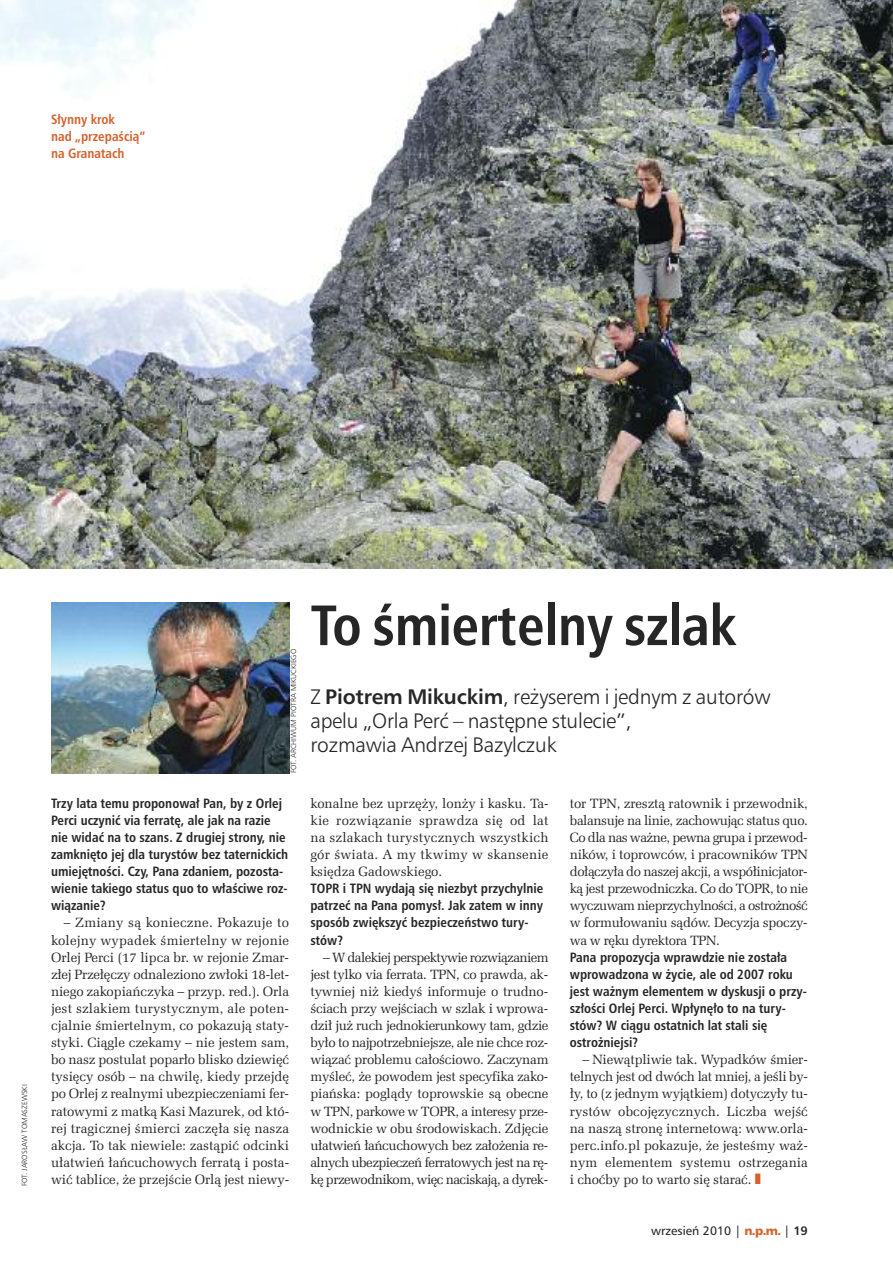
<style>
.page{position:relative;width:893px;height:1263px;background:#fff}
.page>*{position:absolute;margin:0;border:0;box-sizing:border-box;transform-origin:0 0}
.t1{font:700 57px "Humnst 777 Cn EU";letter-spacing:-.01em;color:#272627}
.t2{font:21px/24.3px "Humnst 777 Lt EU";letter-spacing:-.01em;color:#272627}
.t3{font:13.5px/17.1px "Zapf Ellipt EU";letter-spacing:-.005em;color:#272627;text-align:justify}
.t4{font:700 13.5px/17.1px "Humnst 777 Cn EU";color:#272627}
.t5{font:700 13.5px/17.1px "Humnst 777 Cn EU";color:#d5622c}
.t6{font:12.3px "Humnst 777 EU";color:#272627}
.t7{font:7.5px "Humnst 777 Lt EU";color:#272627}
.s1{font-family:"Humnst 777 EU Bold OTF"}
.s2{color:#d5622c}
.s3{font-family:"Humnst 777 Blk EU";color:#d5622c}
.s4{font-weight:700}
</style>
<div class="page">
<img style="left:51px;top:602px;width:238px;height:171px">
<img style="left:0;top:0;width:893px;height:568px">
<p class="t5" style="left:51px;top:110px;width:96px">Słynny krok<br>nad „przepaścią” na Granatach</p>
<p class="t7" style="left:20px;top:1186px;width:103px;rotate:-90deg">FOT. JAROSŁAW TOMASZEWSKI</p>
<p class="t7" style="left:289px;top:773px;width:126px;rotate:-90deg">FOT. ARCHIWUM PIOTRA MIKUCKIEGO</p>
<p class="t4" style="left:51px;top:794px;width:239px">Trzy lata temu proponował Pan, by z Orlej Perci uczynić via ferratę, ale jak na razie nie widać na to szans. Z drugiej strony, nie zamknięto jej dla turystów bez taternickich umiejętności. Czy, Pana zdaniem, pozosta&shy;wienie takiego status quo to właściwe roz&shy;wiązanie?</p>
<p class="t3" style="left:51px;top:914px;width:240px;text-indent:13px">– Zmiany są konieczne. Pokazuje to kolejny wypadek śmiertelny w rejonie Orlej Perci (17 lipca br. w rejonie Zmar&shy;złej Przełęczy odnaleziono zwłoki 18-let&shy;niego zakopiańczyka – przyp. red.). Orla jest szlakiem turystycznym, ale poten&shy;cjalnie śmiertelnym, co pokazują staty&shy;styki. Ciągle czekamy – nie jestem sam, bo nasz postulat poparło blisko dziewięć tysięcy osób – na chwilę, kiedy przejdę po Orlej z realnymi ubezpieczeniami fer&shy;ratowymi z matką Kasi Mazurek, od któ&shy;rej tragicznej śmierci zaczęła się nasza akcja. To tak niewiele: zastąpić odcinki ułatwień łańcuchowych ferratą i posta&shy;wić tablice, że przejście Orlą jest niewy-</p>
<h1 class="t1" style="left:310px;top:589px;width:427px">To śmiertelny szlak</h1>
<h2 class="t2" style="left:310px;top:684px;width:462px">Z <span class="s1">Piotrem Mikuckim</span>, reżyserem i jednym z autorów apelu „Orla Perć – następne stulecie”,<br>rozmawia Andrzej Bazylczuk</h2>
<p class="t3" style="left:310px;top:795px;width:240px">konalne bez uprzęży, lonży i kasku. Ta&shy;kie rozwiązanie sprawdza się od lat na szlakach turystycznych wszystkich gór świata. A my tkwimy w skansenie księdza Gadowskiego.</p>
<p class="t4" style="left:310px;top:880px;width:235px">TOPR i TPN wydają się niezbyt przychylnie patrzeć na Pana pomysł. Jak zatem w inny sposób zwiększyć bezpieczeństwo tury&shy;stów?</p>
<p class="t3" style="left:310px;top:949px;width:240px;text-indent:13px">– W dalekiej perspektywie rozwiązaniem jest tylko via ferrata. TPN, co prawda, ak&shy;tywniej niż kiedyś informuje o trudno&shy;ściach przy wejściach w szlak i wprowa&shy;dził już ruch jednokierunkowy tam, gdzie było to najpotrzebniejsze, ale nie chce roz&shy;wiązać problemu całościowo. Zaczynam myśleć, że powodem jest specyfika zako&shy;piańska: poglądy toprowskie są obecne w TPN, parkowe w TOPR, a interesy prze&shy;wodnickie w obu środowiskach. Zdjęcie ułatwień łańcuchowych bez założenia re&shy;alnych ubezpieczeń ferratowych jest na rę&shy;kę przewodnikom, więc naciskają, a dyrek-</p>
<p class="t3" style="left:570px;top:795px;width:240px">tor TPN, zresztą ratownik i przewodnik, balansuje na linie, zachowując status quo.<br>Co dla nas ważne, pewna grupa i przewod&shy;ników, i toprowców, i pracowników TPN dołączyła do naszej akcji, a współinicjator&shy;ką jest przewodniczka. Co do TOPR, to nie wyczuwam nieprzychylności, a ostrożność w formułowaniu sądów. Decyzja spoczy&shy;wa w ręku dyrektora TPN.</p>
<p class="t4" style="left:570px;top:948px;width:239px">Pana propozycja wprawdzie nie została wprowadzona w życie, ale od 2007 roku jest ważnym elementem w dyskusji o przy&shy;szłości Orlej Perci. Wpłynęło to na tury&shy;stów? W ciągu ostatnich lat stali się ostrożniejsi?</p>
<p class="t3" style="left:570px;top:1051px;width:240px;text-indent:13px">– Niewątpliwie tak. Wypadków śmier&shy;telnych jest od dwóch lat mniej, a jeśli by&shy;ły, to (z jednym wyjątkiem) dotyczyły tu&shy;rystów obcojęzycznych. Liczba wejść na naszą stronę internetową: www.orla&shy;perc.info.pl pokazuje, że jesteśmy waż&shy;nym elementem systemu ostrzegania i choćby po to warto się starać. <span class="s2">❚</span></p>
<p class="t6" style="left:651px;top:1223px;width:158px">wrzesień 2010 | <span class="s3">n.p.m.</span> | <span class="s4">19</span></p>
</div>
